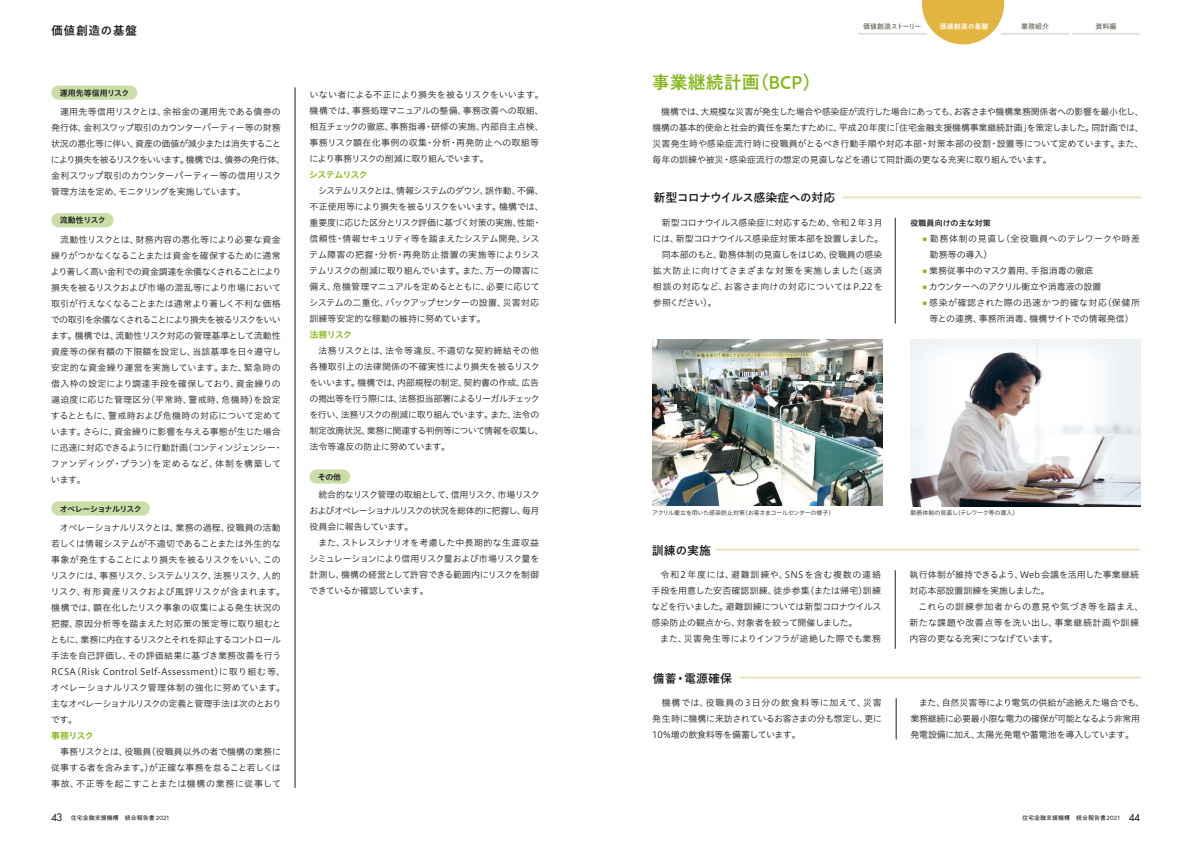
<style>
.page{position:relative;width:1191px;height:842px;background:#fff}
.page>*{position:absolute;margin:0;border:0;box-sizing:border-box;transform-origin:0 0}
.t1{font:500 18px "PA1 Gothic Std";color:#86b81c}
.t2{font:500 12px "PA1 Gothic Std";letter-spacing:-.06em;color:#231f20}
.t3{font:500 12px "PA1 Gothic Std";letter-spacing:-.03em;color:#231f20}
.t4{font:500 12px "PA1 Gothic Std N";letter-spacing:.03em;color:#231f20}
.t5{font:9px/16px "Hiragino UD Sans Std N W3";letter-spacing:-.02em;color:#231f20}
.t6{font:9px/16px "Hiragino UD Sans Std N W3";color:#231f20}
.t7{font:9px/16px "Hiragino UD Sans Std N W3";letter-spacing:-.06em;color:#231f20}
.t8{font:9px/16px "Hiragino UD Sans Std N W3";letter-spacing:-.04em;color:#231f20}
.t9{font:9px/16px "Hiragino UD Sans Std N W3";letter-spacing:.015em;color:#231f20}
.t10{font:9px/16px "Hiragino UD Sans Std N W3";letter-spacing:.01em;color:#231f20;text-align:center}
.t11{font:9px/16px "Hiragino UD Sans Std N W3";letter-spacing:.04em;color:#231f20}
.t12{font:9px "Hiragino UD Sans Std N W6";letter-spacing:-.075em;color:#86b81c}
.t13{font:8px "Hiragino UD Sans Std N W6";letter-spacing:-.025em;color:#231f20}
.t14{font:8px "Hiragino UD Sans Std N W6";letter-spacing:-.075em;color:#231f20}
.t15{font:8px "Hiragino UD Sans Std N W6";letter-spacing:.01em;color:#231f20}
.t16{font:500 7px "PA1 Gothic Std";letter-spacing:-.095em;color:#717064}
.t17{font:500 7px "PA1 Gothic Std";color:#fff}
.t18{font:500 7px "PA1 Gothic Std";color:#717064}
.t19{font:6px "Hiragino UD Sans Std N W3";letter-spacing:-.025em;color:#231f20}
.t20{font:6px "PA1 Gothic Std";color:#231f20}
.s1{font-family:"Futura Std";font-weight:500;font-size:10px}
</style>
<div class="page">
<svg style="left:922px;top:0;width:82px;height:44px"></svg>
<hr style="left:858px;top:33px;width:68px;height:2px;background:#dfe0e2">
<hr style="left:1001px;top:33px;width:68px;height:2px;background:#dfe0e2">
<hr style="left:1072px;top:33px;width:68px;height:2px;background:#dfe0e2">
<hr style="left:843px;top:196px;width:297px;height:2px;background:#ebe3bd">
<hr style="left:716px;top:549px;width:423px;height:2px;background:#ebe3bd">
<hr style="left:895px;top:570px;width:1px;height:78px;background:#231f20">
<hr style="left:895px;top:218px;width:1px;height:105px;background:#231f20">
<hr style="left:740px;top:677px;width:400px;height:2px;background:#ebe3bd">
<hr style="left:896px;top:698px;width:1px;height:41px;background:#231f20">
<hr style="left:295px;top:88px;width:1px;height:699px;background:#231f20">
<div style="left:51px;top:86px;width:86px;height:14px;background:#c9dfa7;border-radius:7px"></div>
<div style="left:51px;top:501px;width:99px;height:14px;background:#c9dfa7;border-radius:7px"></div>
<div style="left:309px;top:469px;width:41px;height:15px;background:#c9dfa7;border-radius:7px"></div>
<div style="left:51px;top:213px;width:62px;height:14px;background:#c9dfa7;border-radius:7px"></div>
<img style="left:652px;top:339px;width:230px;height:166px">
<img style="left:910px;top:339px;width:230px;height:167px">
<h2 class="t4" style="left:51px;top:23px;width:87px">価値創造の基盤</h2>
<p class="t16" style="left:863px;top:22px;width:60px">価値創造ストーリー</p>
<p class="t17" style="left:940px;top:22px;width:50px">価値創造の基盤</p>
<p class="t18" style="left:1021px;top:22px;width:30px">業務紹介</p>
<p class="t18" style="left:1095px;top:22px;width:22px">資料編</p>
<p class="t13" style="left:60px;top:87px;width:71px">運用先等信用リスク</p>
<p class="t8" style="left:51px;top:103px;width:236px">　運用先等信用リスクとは、余裕金の運用先である債券の発行体、金利スワップ取引のカウンターパーティー等の財務状況の悪化等に伴い、資産の価値が減少または消失することにより損失を被るリスクをいいます。機構では、債券の発行体、金利スワップ取引のカウンターパーティー等の信用リスク管理方法を定め、モニタリングを実施しています。</p>
<p class="t5" style="left:51px;top:231px;width:234px">　流動性リスクとは、財務内容の悪化等により必要な資金繰りがつかなくなることまたは資金を確保するために通常より著しく高い金利での資金調達を余儀なくされることにより損失を被るリスクおよび市場の混乱等により市場において取引が行えなくなることまたは通常より著しく不利な価格での取引を余儀なくされることにより損失を被るリスクをいいます。機構では、流動性リスク対応の管理基準として流動性資産等の保有額の下限額を設定し、当該基準を日々遵守し安定的な資金繰り運営を実施しています。また、緊急時の借入枠の設定により調達手段を確保しており、資金繰りの逼迫度に応じた管理区分（平常時、警戒時、危機時）を設定するとともに、警戒時および危機時の対応について定めています。さらに、資金繰りに影響を与える事態が生じた場合に迅速に対応できるように行動計画（コンティンジェンシー・ファンディング・プラン）を定めるなど、体制を構築しています。</p>
<p class="t5" style="left:50px;top:519px;width:236px">　オペレーショナルリスクとは、業務の過程、役職員の活動若しくは情報システムが不適切であることまたは外生的な事象が発生することにより損失を被るリスクをいい、このリスクには、事務リスク、システムリスク、法務リスク、人的リスク、有形資産リスクおよび風評リスクが含まれます。機構では、顕在化したリスク事象の収集による発生状況の把握、原因分析等を踏まえた対応策の策定等に取り組むとともに、業務に内在するリスクとそれを抑止するコントロール手法を自己評価し、その評価結果に基づき業務改善を行う<br>RCSA（Risk Control Self-Assessment）に取り組む等、オペレーショナルリスク管理体制の強化に努めています。主なオペレーショナルリスクの定義と管理手法は次のとおりです。</p>
<p class="t12" style="left:51px;top:728px;width:44px">事務リスク</p>
<p class="t5" style="left:51px;top:743px;width:232px;text-align:justify">　事務リスクとは、役職員（役職員以外の者で機構の業務に従事する者を含みます。）が正確な事務を怠ること若しくは事故、不正等を起こすことまたは機構の業務に従事して</p>
<p class="t13" style="left:60px;top:214px;width:47px">流動性リスク</p>
<p class="t14" style="left:60px;top:502px;width:84px">オペレーショナルリスク</p>
<p class="t5" style="left:309px;top:86px;width:236px">いない者による不正により損失を被るリスクをいいます。機構では、事務処理マニュアルの整備、事務改善への取組、相互チェックの徹底、事務指導・研修の実施、内部自主点検、事務リスク顕在化事例の収集・分析・再発防止への取組等により事務リスクの削減に取り組んでいます。</p>
<p class="t12" style="left:309px;top:168px;width:60px">システムリスク</p>
<p class="t5" style="left:309px;top:182px;width:236px">　システムリスクとは、情報システムのダウン、誤作動、不備、不正使用等により損失を被るリスクをいいます。機構では、重要度に応じた区分とリスク評価に基づく対策の実施、性能・信頼性・情報セキュリティ等を踏まえたシステム開発、システム障害の把握・分析・再発防止措置の実施等によりシステムリスクの削減に取り組んでいます。また、万一の障害に備え、危機管理マニュアルを定めるとともに、必要に応じてシステムの二重化、バックアップセンターの設置、災害対応訓練等安定的な稼動の維持に努めています。</p>
<p class="t12" style="left:309px;top:328px;width:44px">法務リスク</p>
<p class="t5" style="left:309px;top:342px;width:236px">　法務リスクとは、法令等違反、不適切な契約締結その他各種取引上の法律関係の不確実性により損失を被るリスクをいいます。機構では、内部規程の制定、契約書の作成、広告の掲出等を行う際には、法務担当部署によるリーガルチェックを行い、法務リスクの削減に取り組んでいます。また、法令の制定改廃状況、業務に関連する判例等について情報を収集し、法令等違反の防止に努めています。</p>
<p class="t7" style="left:309px;top:486px;width:232px">　統合的なリスク管理の取組として、信用リスク、市場リスクおよびオペレーショナルリスクの状況を総体的に把握し、毎月役員会に報告しています。<br>　また、ストレスシナリオを考慮した中長期的な生涯収益シミュレーションにより信用リスク量および市場リスク量を計測し、機構の経営として許容できる範囲内にリスクを制御できているか確認しています。</p>
<p class="t13" style="left:318px;top:471px;width:25px">その他</p>
<h1 class="t1" style="left:652px;top:71px;width:170px">事業継続計画（BCP）</h1>
<p class="t5" style="left:652px;top:103px;width:493px;text-align:justify">　機構では、大規模な災害が発生した場合や感染症が流行した場合にあっても、お客さまや機構業務関係者への影響を最小化し、機構の基本的使命と社会的責任を果たすために、平成20年度に「住宅金融支援機構事業継続計画」を策定しました。同計画では、災害発生時や感染症流行時に役職員がとるべき行動手順や対応本部・対策本部の役割・設置等について定めています。また、毎年の訓練や被災・感染症流行の想定の見直しなどを通じて同計画の更なる充実に取り組んでいます。</p>
<h2 class="t2" style="left:653px;top:191px;width:183px">新型コロナウイルス感染症への対応</h2>
<p class="t6" style="left:653px;top:214px;width:232px">　新型コロナウイルス感染症に対応するため、令和2年3月には、新型コロナウイルス感染症対策本部を設置しました。　同本部のもと、勤務体制の見直しをはじめ、役職員の感染拡大防止に向けてさまざまな対策を実施しました（返済相談の対応など、お客さま向けの対応についてはP.22を参照ください）。</p>
<p class="t15" style="left:910px;top:216px;width:82px">役職員向けの主な対策</p>
<p class="t11" style="left:929px;top:230px;width:212px;text-indent:-7px"><sup>●</sup> 勤務体制の見直し（全役職員へのテレワークや時差勤務等の導入）</p>
<p class="t5" style="left:922px;top:262px;width:173px"><sup>●</sup> 業務従事中のマスク着用、手指消毒の徹底</p>
<p class="t5" style="left:922px;top:278px;width:181px"><sup>●</sup> カウンターへのアクリル衝立や消毒液の設置</p>
<p class="t10" style="left:922px;top:294px;width:219px"><sup>●</sup> 感染が確認された際の迅速かつ的確な対応（保健所等との連携、事務所消毒、機構サイトでの情報発信）</p>
<p class="t19" style="left:652px;top:508px;width:184px">アクリル衝立を用いた感染防止対策（お客さまコールセンターの様子）</p>
<p class="t19" style="left:910px;top:508px;width:109px">勤務体制の見直し（テレワーク等の導入）</p>
<h2 class="t3" style="left:652px;top:543px;width:61px">訓練の実施</h2>
<p class="t6" style="left:651px;top:566px;width:232px">　令和2年度には、避難訓練や、SNSを含む複数の連絡手段を用意した安否確認訓練、徒歩参集（または帰宅）訓練などを行いました。避難訓練については新型コロナウイルス感染防止の観点から、対象者を絞って開催しました。<br>　また、災害発生等によりインフラが途絶した際でも業務</p>
<h2 class="t3" style="left:653px;top:671px;width:81px">備蓄・電源確保</h2>
<p class="t5" style="left:652px;top:694px;width:231px;text-align:justify">　機構では、役職員の3日分の飲食料等に加えて、災害発生時に機構に来訪されているお客さまの分も想定し、更に10％増の飲食料等を備蓄しています。</p>
<p class="t9" style="left:909px;top:566px;width:236px">執行体制が維持できるよう、Web会議を活用した事業継続対応本部設置訓練を実施しました。<br>　これらの訓練参加者からの意見や気づき等を踏まえ、新たな課題や改善点等を洗い出し、事業継続計画や訓練内容の更なる充実につなげています。</p>
<p class="t5" style="left:910px;top:694px;width:236px">　また、自然災害等により電気の供給が途絶えた場合でも、業務継続に必要最小限な電力の確保が可能となるよう非常用発電設備に加え、太陽光発電や蓄電池を導入しています。</p>
<p class="t20" style="left:51px;top:815px;width:120px"><span class="s1">43</span> 住宅金融支援機構　統合報告書 2021</p>
<p class="t20" style="left:1022px;top:815px;width:119px">住宅金融支援機構　統合報告書2021 <span class="s1">44</span></p>
</div>
